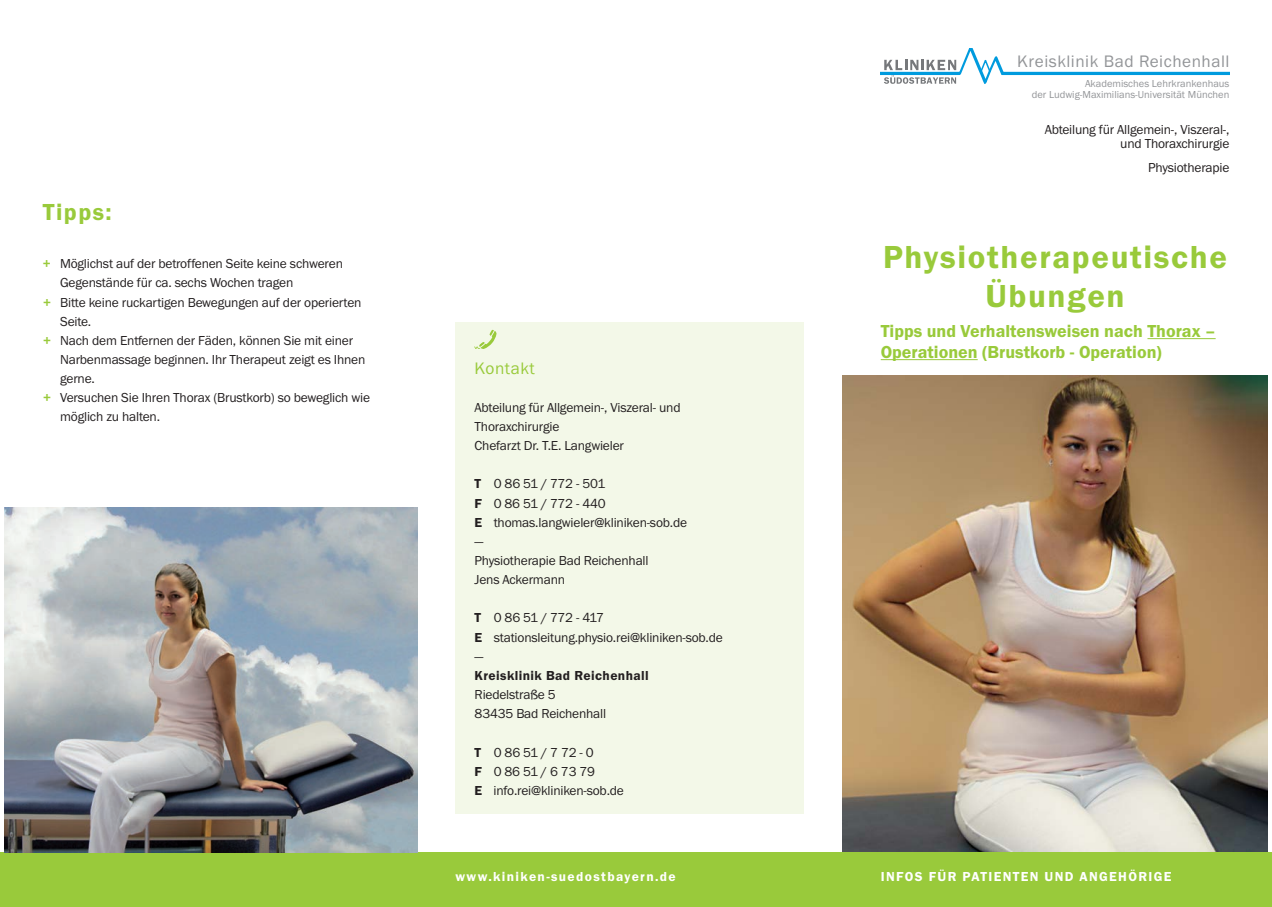
<style>
.page{position:relative;width:1272px;height:907px;background:#fff}
.page>*{position:absolute;margin:0;border:0;box-sizing:border-box;transform-origin:0 0}
.t1{font:600 33px/38.2px "Franklin Gothic";letter-spacing:.05em;color:#99ca3b;text-align:center}
.t2{font:600 24px "Franklin Gothic";letter-spacing:.06em;color:#99ca3b}
.t3{font:600 18px/21px "Franklin Gothic";color:#99ca3b}
.t4{font:17.25px "Franklin Gothic";letter-spacing:.03em;color:#939598}
.t5{font:17.25px "Franklin Gothic";letter-spacing:.03em;color:#99ca3b}
.t6{font:13.5px/19.2px "Franklin Gothic";letter-spacing:-.015em;color:#231f20}
.t7{font:600 13.5px "Franklin Gothic";letter-spacing:.1em;color:#fff}
.t8{font:600 13.5px "Franklin Gothic";letter-spacing:.03em;color:#231f20}
.t9{font:10.5px/10.5px "Franklin Gothic";color:#939598;text-align:right}
.s1{font-weight:600;color:#99ca3b}
.s2{font-weight:600}
</style>
<div class="page">
<img style="left:842px;top:375px;width:426px;height:477px">
<div style="left:0;top:852px;width:1272px;height:54px;background:#99ca3b"></div>
<div style="left:455px;top:323px;width:349px;height:490px;background:#f3f8e8"></div>
<hr style="left:1147px;top:338px;width:68px;height:1px;background:#99ca3b">
<hr style="left:881px;top:359px;width:97px;height:1px;background:#99ca3b">
<img style="left:5px;top:507px;width:412px;height:345px">
<svg style="left:474px;top:330px;width:22px;height:19px"></svg>
<svg style="left:881px;top:48px;width:348px;height:36px"></svg>
<h2 class="t2" style="left:43px;top:198px;width:70px">Tipps:</h2>
<p class="t6" style="left:43px;top:254px;width:301px"><span class="s1">+</span> Möglichst auf der betroffenen Seite keine schweren</p>
<p class="t6" style="left:60px;top:273px;width:235px">Gegenstände für ca. sechs Wochen tragen</p>
<p class="t6" style="left:43px;top:292px;width:320px"><span class="s1">+</span> Bitte keine ruckartigen Bewegungen auf der operierten</p>
<p class="t6" style="left:60px;top:311px;width:33px">Seite.</p>
<p class="t6" style="left:43px;top:330px;width:311px"><span class="s1">+</span> Nach dem Entfernen der Fäden, können Sie mit einer</p>
<p class="t6" style="left:60px;top:349px;width:307px">Narbenmassage beginnen. Ihr Therapeut zeigt es Ihnen</p>
<p class="t6" style="left:60px;top:369px;width:36px">gerne.</p>
<p class="t6" style="left:43px;top:388px;width:329px"><span class="s1">+</span> Versuchen Sie Ihren Thorax (Brustkorb) so beweglich wie</p>
<p class="t6" style="left:60px;top:407px;width:101px">möglich zu halten.</p>
<p class="t5" style="left:475px;top:357px;width:62px">Kontakt</p>
<p class="t6" style="left:475px;top:397px;width:208px">Abteilung für Allgemein-, Viszeral- und<br>Thoraxchirurgie<br>Chefarzt Dr. T.E. Langwieler</p>
<p class="t6" style="left:474px;top:474px;width:214px"><span class="s2">T</span> 08651/772-501<br><span class="s2">F</span> 08651/772-440<br><span class="s2">E</span> thomas.langwieler@kliniken-sob.de —<br>Physiotherapie Bad Reichenhall<br>Jens Ackermann</p>
<p class="t6" style="left:475px;top:608px;width:250px"><span class="s2">T</span> 08651/772-417<br><span class="s2">E</span> stationsleitung.physio.rei@kliniken-sob.de —</p>
<p class="t8" style="left:475px;top:667px;width:176px">Kreisklinik Bad Reichenhall</p>
<p class="t6" style="left:475px;top:684px;width:133px">Riedelstraße 5<br>83435 Bad Reichenhall</p>
<p class="t6" style="left:474px;top:742px;width:151px"><span class="s2">T</span> 08651/772-0<br><span class="s2">F</span> 08651/67379<br><span class="s2">E</span> info.rei@kliniken-sob.de</p>
<p class="t7" style="left:455px;top:868px;width:222px">www.kiniken-suedostbayern.de</p>
<p class="t4" style="left:1017px;top:51px;width:214px">Kreisklinik Bad Reichenhall</p>
<p class="t9" style="left:1032px;top:78px;width:199px">Akademisches Lehrkrankenhaus<br>der Ludwig-Maximilians-Universität München</p>
<p class="t6" style="left:1045px;top:123px;width:186px;line-height:13.5px;text-align:right">Abteilung für Allgemein-, Viszeral-, und Thoraxchirurgie</p>
<p class="t6" style="left:1148px;top:158px;width:83px">Physiotherapie</p>
<h1 class="t1" style="left:883px;top:238px;width:346px">Physiotherapeutische<br>Übungen</h1>
<h3 class="t3" style="left:881px;top:320px;width:336px">Tipps und Verhaltensweisen nach Thorax –<br>Operationen (Brustkorb - Operation)</h3>
<p class="t7" style="left:881px;top:868px;width:292px">INFOS FÜR PATIENTEN UND ANGEHÖRIGE</p>
</div>
